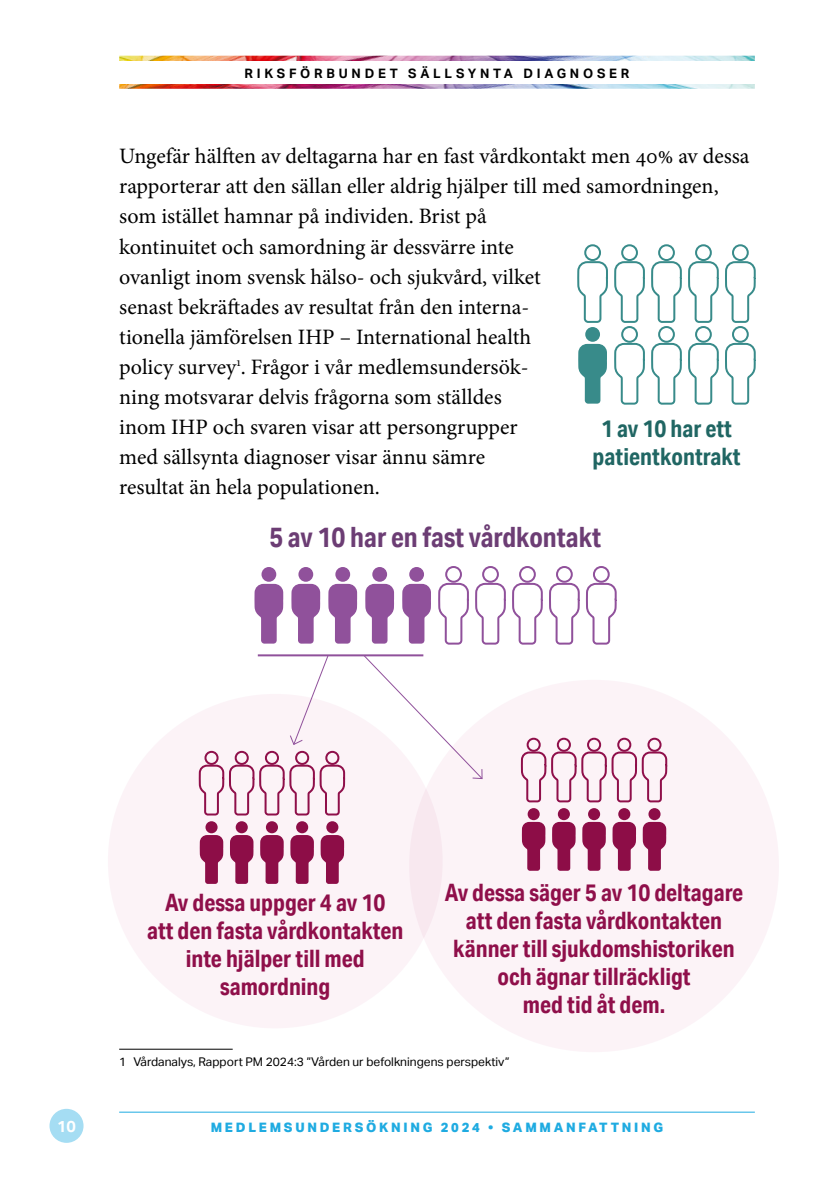
<style>
.page{position:relative;width:840px;height:1191px;background:#fff}
.page>*{position:absolute;margin:0;border:0;box-sizing:border-box;transform-origin:0 0}
.t1{font:700 28px "Aktiv Grotesk Cd";color:#6c3d74}
.t2{font:700 24px/28px "Aktiv Grotesk Cd";color:#8f0f4a;text-align:center}
.t3{font:700 24px/28px "Aktiv Grotesk Cd";color:#206663;text-align:center}
.t4{font:22px/30px "Minion Pro";color:#000}
.t5{font:700 16px "Aktiv Grotesk";color:#fff}
.t6{font:800 13px "Aktiv Grotesk";letter-spacing:.21em;color:#1fabe1}
.t7{font:700 13px "Aktiv Grotesk";letter-spacing:.29em;color:#000}
.t8{font:12px "Aktiv Grotesk";color:#000}
</style>
<div class="page">
<div style="left:49px;top:1108px;width:34px;height:34px;background:#a5ddf3;border-radius:50%"></div>
<img style="left:119px;top:56px;width:635px;height:33px">
<div style="left:119px;top:61px;width:635px;height:23px;background:#fff"></div>
<hr style="left:119px;top:1111px;width:635px;height:1px;background:#1fabe1">
<hr style="left:119px;top:1048px;width:113px;height:1px;background:#000">
<div style="left:657px;top:244px;width:17px;height:17px;border:2px solid #388b8a;border-radius:50%"></div>
<div style="left:620px;top:244px;width:17px;height:17px;border:2px solid #388b8a;border-radius:50%"></div>
<div style="left:584px;top:244px;width:16px;height:17px;border:2px solid #388b8a;border-radius:50%"></div>
<div style="left:694px;top:244px;width:17px;height:17px;border:2px solid #388b8a;border-radius:50%"></div>
<svg style="left:577px;top:260px;width:179px;height:63px"></svg>
<div style="left:731px;top:244px;width:17px;height:17px;border:2px solid #388b8a;border-radius:50%"></div>
<div style="left:657px;top:326px;width:17px;height:17px;border:2px solid #388b8a;border-radius:50%"></div>
<div style="left:620px;top:326px;width:17px;height:17px;border:2px solid #388b8a;border-radius:50%"></div>
<svg style="left:578px;top:344px;width:28px;height:60px"></svg>
<div style="left:585px;top:327px;width:14px;height:15px;background:#388b8a;border-radius:50%"></div>
<div style="left:694px;top:326px;width:17px;height:17px;border:2px solid #388b8a;border-radius:50%"></div>
<svg style="left:614px;top:342px;width:142px;height:63px"></svg>
<div style="left:731px;top:326px;width:17px;height:17px;border:2px solid #388b8a;border-radius:50%"></div>
<div style="left:445px;top:566px;width:16px;height:17px;border:2px solid #90519b;border-radius:50%"></div>
<div style="left:482px;top:566px;width:16px;height:17px;border:2px solid #90519b;border-radius:50%"></div>
<div style="left:518px;top:566px;width:17px;height:17px;border:2px solid #90519b;border-radius:50%"></div>
<div style="left:555px;top:566px;width:17px;height:17px;border:2px solid #90519b;border-radius:50%"></div>
<svg style="left:438px;top:582px;width:179px;height:63px"></svg>
<div style="left:592px;top:566px;width:17px;height:17px;border:2px solid #90519b;border-radius:50%"></div>
<svg style="left:328px;top:584px;width:29px;height:59px"></svg>
<div style="left:335px;top:567px;width:15px;height:15px;background:#90519b;border-radius:50%"></div>
<svg style="left:291px;top:584px;width:29px;height:59px"></svg>
<div style="left:298px;top:567px;width:15px;height:15px;background:#90519b;border-radius:50%"></div>
<svg style="left:254px;top:584px;width:29px;height:59px"></svg>
<div style="left:261px;top:567px;width:15px;height:15px;background:#90519b;border-radius:50%"></div>
<svg style="left:365px;top:584px;width:29px;height:59px"></svg>
<div style="left:372px;top:567px;width:15px;height:15px;background:#90519b;border-radius:50%"></div>
<svg style="left:402px;top:584px;width:29px;height:59px"></svg>
<div style="left:409px;top:567px;width:15px;height:15px;background:#90519b;border-radius:50%"></div>
<div style="left:108px;top:694px;width:334px;height:334px;background:#fcf3f7;border-radius:50%"></div>
<div style="left:204px;top:751px;width:14px;height:14px;border:2px solid #8f0f4a;border-radius:50%"></div>
<div style="left:234px;top:751px;width:15px;height:14px;border:2px solid #8f0f4a;border-radius:50%"></div>
<div style="left:265px;top:751px;width:14px;height:14px;border:2px solid #8f0f4a;border-radius:50%"></div>
<div style="left:295px;top:751px;width:14px;height:14px;border:2px solid #8f0f4a;border-radius:50%"></div>
<svg style="left:198px;top:763px;width:148px;height:53px"></svg>
<div style="left:325px;top:751px;width:14px;height:14px;border:2px solid #8f0f4a;border-radius:50%"></div>
<svg style="left:260px;top:835px;width:23px;height:49px"></svg>
<div style="left:266px;top:821px;width:12px;height:12px;background:#8f0f4a;border-radius:50%"></div>
<svg style="left:230px;top:835px;width:23px;height:49px"></svg>
<div style="left:235px;top:821px;width:13px;height:12px;background:#8f0f4a;border-radius:50%"></div>
<svg style="left:200px;top:835px;width:23px;height:49px"></svg>
<div style="left:205px;top:821px;width:12px;height:12px;background:#8f0f4a;border-radius:50%"></div>
<svg style="left:290px;top:835px;width:24px;height:49px"></svg>
<div style="left:296px;top:821px;width:12px;height:12px;background:#8f0f4a;border-radius:50%"></div>
<svg style="left:320px;top:835px;width:24px;height:49px"></svg>
<div style="left:326px;top:821px;width:12px;height:12px;background:#8f0f4a;border-radius:50%"></div>
<div style="left:409px;top:680px;width:369px;height:372px;background:#fcf3f7;border-radius:50%"></div>
<div style="left:526px;top:737px;width:14px;height:15px;border:2px solid #8f0f4a;border-radius:50%"></div>
<div style="left:556px;top:737px;width:14px;height:15px;border:2px solid #8f0f4a;border-radius:50%"></div>
<div style="left:586px;top:737px;width:14px;height:15px;border:2px solid #8f0f4a;border-radius:50%"></div>
<div style="left:617px;top:737px;width:14px;height:15px;border:2px solid #8f0f4a;border-radius:50%"></div>
<svg style="left:520px;top:750px;width:148px;height:53px"></svg>
<div style="left:647px;top:737px;width:14px;height:15px;border:2px solid #8f0f4a;border-radius:50%"></div>
<svg style="left:582px;top:822px;width:23px;height:49px"></svg>
<div style="left:587px;top:808px;width:12px;height:12px;background:#8f0f4a;border-radius:50%"></div>
<svg style="left:552px;top:822px;width:23px;height:49px"></svg>
<div style="left:557px;top:808px;width:12px;height:12px;background:#8f0f4a;border-radius:50%"></div>
<svg style="left:521px;top:822px;width:24px;height:49px"></svg>
<div style="left:527px;top:808px;width:12px;height:12px;background:#8f0f4a;border-radius:50%"></div>
<svg style="left:612px;top:822px;width:23px;height:49px"></svg>
<div style="left:618px;top:808px;width:12px;height:12px;background:#8f0f4a;border-radius:50%"></div>
<svg style="left:642px;top:822px;width:24px;height:49px"></svg>
<div style="left:648px;top:808px;width:12px;height:12px;background:#8f0f4a;border-radius:50%"></div>
<hr style="left:258px;top:654px;width:165px;height:2px;background:#90519b">
<svg style="left:289px;top:654px;width:40px;height:91px"></svg>
<svg style="left:362px;top:654px;width:121px;height:125px"></svg>
<p class="t7" style="left:244px;top:65px;width:386px">RIKSFÖRBUNDET SÄLLSYNTA DIAGNOSER</p>
<p class="t4" style="left:119px;top:141px;width:631px">Ungefär hälften av deltagarna har en fast vårdkontakt men 40% av dessa rapporterar att den sällan eller aldrig hjälper till med samordningen, som istället hamnar på individen. Brist på<br>kontinuitet och samordning är dessvärre inte<br>ovanligt inom svensk hälso- och sjukvård, vilket<br>senast bekräftades av resultat från den interna-<br>tionella jämförelsen IHP – International health<br>policy survey<sup>1</sup>. Frågor i vår medlemsundersök-<br>ning motsvarar delvis frågorna som ställdes<br>inom IHP och svaren visar att persongrupper<br>med sällsynta diagnoser visar ännu sämre<br>resultat än hela populationen.</p>
<p class="t3" style="left:592px;top:414px;width:149px">1 av 10 har ett patientkontrakt</p>
<p class="t1" style="left:269px;top:519px;width:333px">5 av 10 har en fast vårdkontakt</p>
<p class="t2" style="left:147px;top:888px;width:257px">Av dessa uppger 4 av 10<br>att den fasta vårdkontakten inte hjälper till med samordning</p>
<p class="t2" style="left:444px;top:878px;width:299px">Av dessa säger 5 av 10 deltagare att den fasta vårdkontakten känner till sjukdomshistoriken och ägnar tillräckligt<br>med tid åt dem.</p>
<p class="t8" style="left:119px;top:1055px;width:391px">1 Vårdanalys, Rapport PM 2024:3 ”Vården ur befolkningens perspektiv”</p>
<p class="t5" style="left:57px;top:1116px;width:20px">10</p>
<p class="t6" style="left:211px;top:1118px;width:454px">MEDLEMSUNDERSÖKNING 2024 • SAMMANFATTNING</p>
</div>
